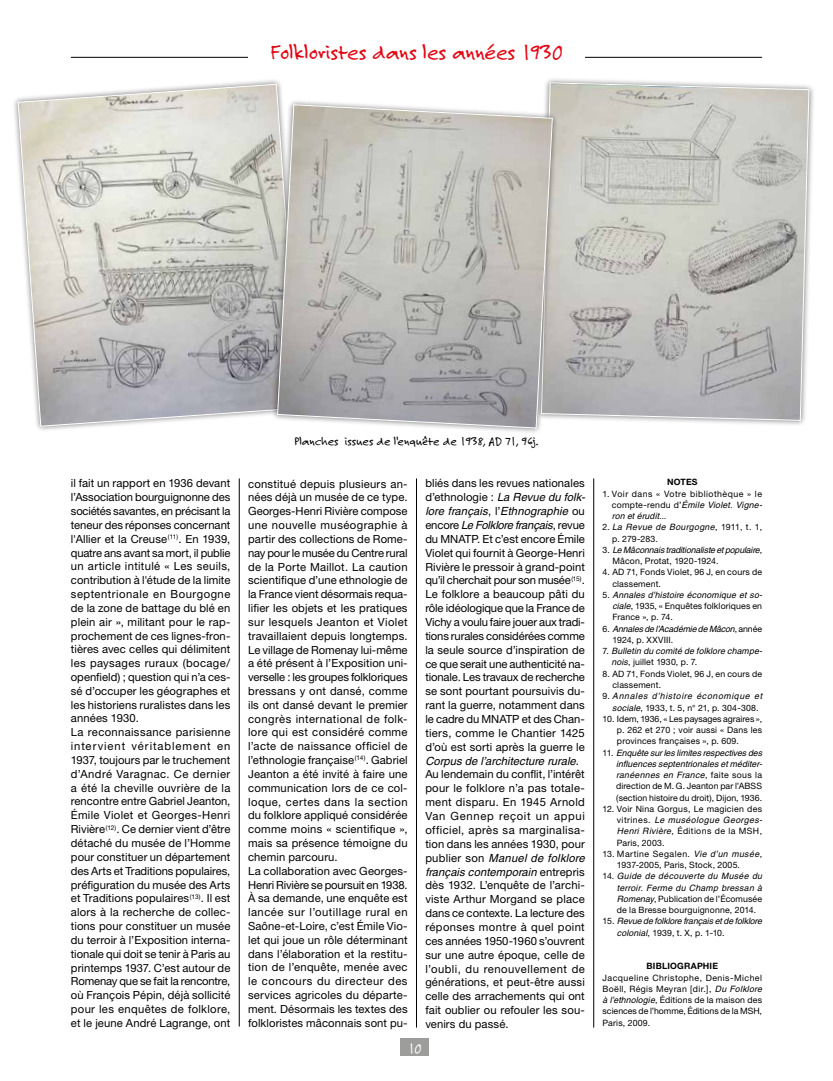
<style>
.page{position:relative;width:833px;height:1081px;background:#fff}
.page>*{position:absolute;margin:0;border:0;box-sizing:border-box;transform-origin:0 0}
.t1{font:22.5px "Felt Tip Roman";letter-spacing:-.01em;color:#e30613}
.t2{font:15px "Felt Tip Roman";color:#fff}
.t3{font:12.5px "Felt Tip Roman";letter-spacing:-.005em;color:#000}
.t4{font:11.25px/13.9px "Helvetica Neue";letter-spacing:.01em;color:#000;text-align:justify}
.t5{font:italic 11.25px/13.9px "Helvetica";letter-spacing:.005em;color:#000;text-align:justify}
.t6{font:8.75px/11.2px "Helvetica Neue";letter-spacing:.015em;color:#000}
.t7{font:italic 8.75px/11.2px "Helvetica";letter-spacing:.015em;color:#000}
.t8{font:italic 8.75px/11.2px "Helvetica";letter-spacing:.035em;color:#000;text-align:right}
.t9{font:italic 8.75px "Helvetica";letter-spacing:-.02em;color:#000}
.t10{font:8.75px/11.2px "Helvetica Neue";letter-spacing:.04em;color:#000}
.t11{font:italic 8.75px "Helvetica";letter-spacing:-.01em;color:#000}
.t12{font:italic 8.75px "Helvetica";letter-spacing:-.015em;color:#000}
.t13{font:8.75px "Helvetica Neue";letter-spacing:.055em;color:#000}
.t14{font:italic 8.75px "Helvetica";letter-spacing:.07em;color:#000}
.t15{font:italic 8.75px "Helvetica";letter-spacing:.04em;color:#000}
.t16{font:italic 8.75px "Helvetica";letter-spacing:.045em;color:#000}
.t17{font:700 8.75px "Helvetica Neue";letter-spacing:.025em;color:#000}
.s1{font-family:"Helvetica Neue";font-style:normal}
.s2{font-family:"Helvetica";font-style:italic}
</style>
<div class="page">
<hr style="left:71px;top:57px;width:691px;height:1px;background:#000">
<div style="left:400px;top:1038px;width:29px;height:18px;background:#9d9d9c"></div>
<hr style="left:593px;top:478px;width:1px;height:549px;background:#000">
<hr style="left:416px;top:478px;width:1px;height:549px;background:#000">
<hr style="left:239px;top:478px;width:1px;height:548px;background:#000">
<div style="left:248px;top:43px;width:337px;height:28px;background:#fff"></div>
<div style="left:12px;top:78px;width:293px;height:354px;background:#000;opacity:.5"></div>
<svg style="left:17px;top:83px;width:283px;height:344px;background:#cbcbc7"></svg>
<div style="left:535px;top:76px;width:280px;height:351px;background:#000;opacity:.5"></div>
<svg style="left:540px;top:82px;width:270px;height:339px;background:#c0c0bc"></svg>
<div style="left:271px;top:98px;width:287px;height:336px;background:#000;opacity:.5"></div>
<svg style="left:276px;top:104px;width:277px;height:325px;background:#bab9b5"></svg>
<h1 class="t1" style="left:270px;top:38px;width:293px">Folkloristes dans les années 1930</h1>
<p class="t4" style="left:71px;top:476px;width:161px;text-align:left">il fait un rapport en 1936 devant l’Association bourguignonne des sociétés savantes, en précisant la teneur des réponses concernant l'Allier et la Creuse<sup>(11)</sup>. En 1939, quatre ans avant sa mort, il publie un article intitulé « Les seuils, contribution à l'étude de la limite septentrionale en Bourgogne de la zone de battage du blé en plein air », militant pour le rap&shy;prochement de ces lignes-fron&shy;tières avec celles qui délimitent les paysages ruraux (bocage/ openfield) ; question qui n’a ces&shy;sé d’occuper les géographes et les historiens ruralistes dans les années 1930.<br>La reconnaissance parisienne intervient véritablement en<br>1937, toujours par le truchement d’André Varagnac. Ce dernier a été la cheville ouvrière de la rencontre entre Gabriel Jeanton,<br>Émile Violet et Georges-Henri<br>Rivière<sup>(12)</sup>. Ce dernier vient d’être détaché du musée de l’Homme pour constituer un département des Arts et Traditions populaires, préfiguration du musée des Arts et Traditions populaires<sup>(13)</sup>. Il est alors à la recherche de collec&shy;tions pour constituer un musée du terroir à l’Exposition interna&shy;tionale qui doit se tenir à Paris au printemps 1937. C’est autour de<br>Romenay que se fait la rencontre, où François Pépin, déjà sollicité pour les enquêtes de folklore, et le jeune André Lagrange, ont</p>
<p class="t3" style="left:294px;top:433px;width:246px">Planches issues de l'enquête de 1938, AD 71, 96j.</p>
<p class="t4" style="left:248px;top:476px;width:161px;text-align:left">constitué depuis plusieurs an&shy;nées déjà un musée de ce type.<br>Georges-Henri Rivière compose une nouvelle muséographie à partir des collections de Rome&shy;nay pour le musée du Centre rural de la Porte Maillot. La caution scientifique d’une ethnologie de la France vient désormais requa&shy;lifier les objets et les pratiques sur lesquels Jeanton et Violet travaillaient depuis longtemps.<br>Le village de Romenay lui-même a été présent à l’Exposition uni&shy;verselle : les groupes folkloriques bressans y ont dansé, comme ils ont dansé devant le premier congrès international de folk&shy;lore qui est considéré comme l’acte de naissance officiel de l’ethnologie française<sup>(14)</sup>. Gabriel<br>Jeanton a été invité à faire une communication lors de ce col&shy;loque, certes dans la section du folklore appliqué considérée comme moins « scientifique », mais sa présence témoigne du chemin parcouru.<br>La collaboration avec Georges-<br>Henri Rivière se poursuit en 1938.<br>À sa demande, une enquête est lancée sur l’outillage rural en<br>Saône-et-Loire, c’est Émile Vio&shy;let qui joue un rôle déterminant dans l’élaboration et la restitu&shy;tion de l’enquête, menée avec le concours du directeur des services agricoles du départe&shy;ment. Désormais les textes des folkloristes mâconnais sont pu-</p>
<p class="t4" style="left:425px;top:476px;width:161px">bliés dans les revues nationales</p>
<p class="t5" style="left:425px;top:490px;width:161px"><span class="s1">d’ethnologie :</span> La Revue du folk&shy;lore français<span class="s1">, l’</span>Ethnographie <span class="s1">ou encore</span> Le Folklore français<span class="s1">, revue</span></p>
<p class="t4" style="left:425px;top:532px;width:161px">du MNATP. Et c’est encore Émile Violet qui fournit à George-Henri Rivière le pressoir à grand-point qu’il cherchait pour son musée<sup>(15)</sup>.<br>Le folklore a beaucoup pâti du rôle idéologique que la France de Vichy a voulu faire jouer aux tradi&shy;tions rurales considérées comme la seule source d’inspiration de ce que serait une authenticité na&shy;tionale. Les travaux de recherche se sont pourtant poursuivis du&shy;rant la guerre, notamment dans le cadre du MNATP et des Chan&shy;tiers, comme le Chantier 1425 d’où est sorti après la guerre le</p>
<p class="t5" style="left:425px;top:753px;width:155px">Corpus de l’architecture rurale<span class="s1">.</span></p>
<p class="t4" style="left:425px;top:767px;width:161px">Au lendemain du conflit, l’intérêt pour le folklore n’a pas totale&shy;ment disparu. En 1945 Arnold Van Gennep reçoit un appui officiel, après sa marginalisa&shy;tion dans les années 1930, pour</p>
<p class="t5" style="left:425px;top:851px;width:161px"><span class="s1">publier son</span> Manuel de folklore français contemporain <span class="s1">entrepris</span></p>
<p class="t4" style="left:425px;top:878px;width:161px">dès 1932. L’enquête de l’archi&shy;viste Arthur Morgand se place dans ce contexte. La lecture des réponses montre à quel point ces années 1950-1960 s’ouvrent sur une autre époque, celle de l’oubli, du renouvellement de générations, et peut-être aussi celle des arrachements qui ont fait oublier ou refouler les sou&shy;venirs du passé.</p>
<h2 class="t2" style="left:408px;top:1039px;width:15px">10</h2>
<p class="t17" style="left:667px;top:477px;width:32px">NOTES</p>
<p class="t13" style="left:602px;top:488px;width:161px">1. Voir dans « Votre bibliothèque » le</p>
<p class="t7" style="left:612px;top:499px;width:152px"><span class="s1">compte-rendu d’</span>Émile Violet. Vigne&shy;ron et érudit...</p>
<p class="t15" style="left:602px;top:522px;width:161px"><span class="s1">2.</span> La Revue de Bourgogne<span class="s1">, 1911, t. 1,</span></p>
<p class="t6" style="left:612px;top:533px;width:47px">p. 279-283.</p>
<p class="t9" style="left:602px;top:545px;width:161px"><span class="s1">3.</span> Le Mâconnais traditionaliste et populaire<span class="s1">,</span></p>
<p class="t6" style="left:612px;top:555px;width:108px">Mâcon, Protat, 1920-1924.</p>
<p class="t6" style="left:612px;top:566px;width:151px;text-indent:-10px">4. AD 71, Fonds Violet, 96 J, en cours de classement.</p>
<p class="t7" style="left:602px;top:589px;width:161px"><span class="s1">5.</span> Annales d’histoire économique et so-</p>
<p class="t6" style="left:612px;top:600px;width:151px"><span class="s2">ciale</span>, 1935, « Enquêtes folkloriques en<br>France », p. 74.</p>
<p class="t12" style="left:602px;top:623px;width:161px"><span class="s1">6.</span> Annales de l’Académie de Mâcon<span class="s1">, année</span></p>
<p class="t6" style="left:612px;top:634px;width:62px">1924, p. XXVIII.</p>
<p class="t7" style="left:602px;top:645px;width:161px"><span class="s1">7.</span> Bulletin du comité de folklore champe-</p>
<p class="t6" style="left:611px;top:656px;width:87px"><span class="s2">nois</span>, juillet 1930, p. 7.</p>
<p class="t6" style="left:612px;top:668px;width:151px;text-indent:-10px">8. AD 71, Fonds Violet, 96 J, en cours de classement.</p>
<p class="t14" style="left:602px;top:691px;width:161px"><span class="s1">9.</span> Annales d’histoire économique et</p>
<p class="t6" style="left:612px;top:701px;width:148px"><span class="s2">sociale</span>, 1933, t. 5, n° 21, p. 304-308.</p>
<p class="t6" style="left:617px;top:713px;width:147px;text-align:justify;text-indent:-14px">10. Idem, 1936, « Les paysages agraires », p. 262 et 270 ; voir aussi « Dans les provinces françaises », p. 609.</p>
<p class="t7" style="left:616px;top:747px;width:148px;text-align:justify;text-indent:-14px"><span class="s1">11.</span> Enquête sur les limites respectives des influences septentrionales et méditer&shy;ranéennes en France<span class="s1">, faite sous la</span></p>
<p class="t6" style="left:616px;top:780px;width:147px">direction de M. G. Jeanton par l’ABSS (section histoire du droit), Dijon, 1936.</p>
<p class="t6" style="left:602px;top:803px;width:161px">12. Voir Nina Gorgus, Le magicien des</p>
<p class="t16" style="left:617px;top:815px;width:147px"><span class="s1">vitrines.</span> Le muséologue Georges-</p>
<p class="t10" style="left:617px;top:825px;width:147px"><span class="s2">Henri Rivière</span>, Éditions de la MSH,<br>Paris, 2003.</p>
<p class="t6" style="left:617px;top:848px;width:147px;text-indent:-14px">13. Martine Segalen. <span class="s2">Vie d’un musée</span>,<br>1937-2005, Paris, Stock, 2005.</p>
<p class="t8" style="left:602px;top:870px;width:161px"><span class="s1">14.</span> Guide de découverte du Musée du terroir. Ferme du Champ bressan à</p>
<p class="t6" style="left:617px;top:893px;width:147px"><span class="s2">Romenay</span>, Publication de l’Écomusée de la Bresse bourguignonne, 2014.</p>
<p class="t11" style="left:602px;top:916px;width:161px"><span class="s1">15.</span> Revue de folklore français et de folklore</p>
<p class="t6" style="left:617px;top:927px;width:109px"><span class="s2">colonial</span>, 1939, t. X, p. 1-10.</p>
<p class="t17" style="left:646px;top:961px;width:73px">BIBLIOGRAPHIE</p>
<p class="t6" style="left:602px;top:972px;width:161px;text-align:justify">Jacqueline Christophe, Denis-Michel Boëll, Régis Meyran [dir.], <span class="s2">Du Folklore à l’ethnologie</span>, Éditions de la maison des sciences de l’homme, Éditions de la MSH, Paris, 2009.</p>
</div>
